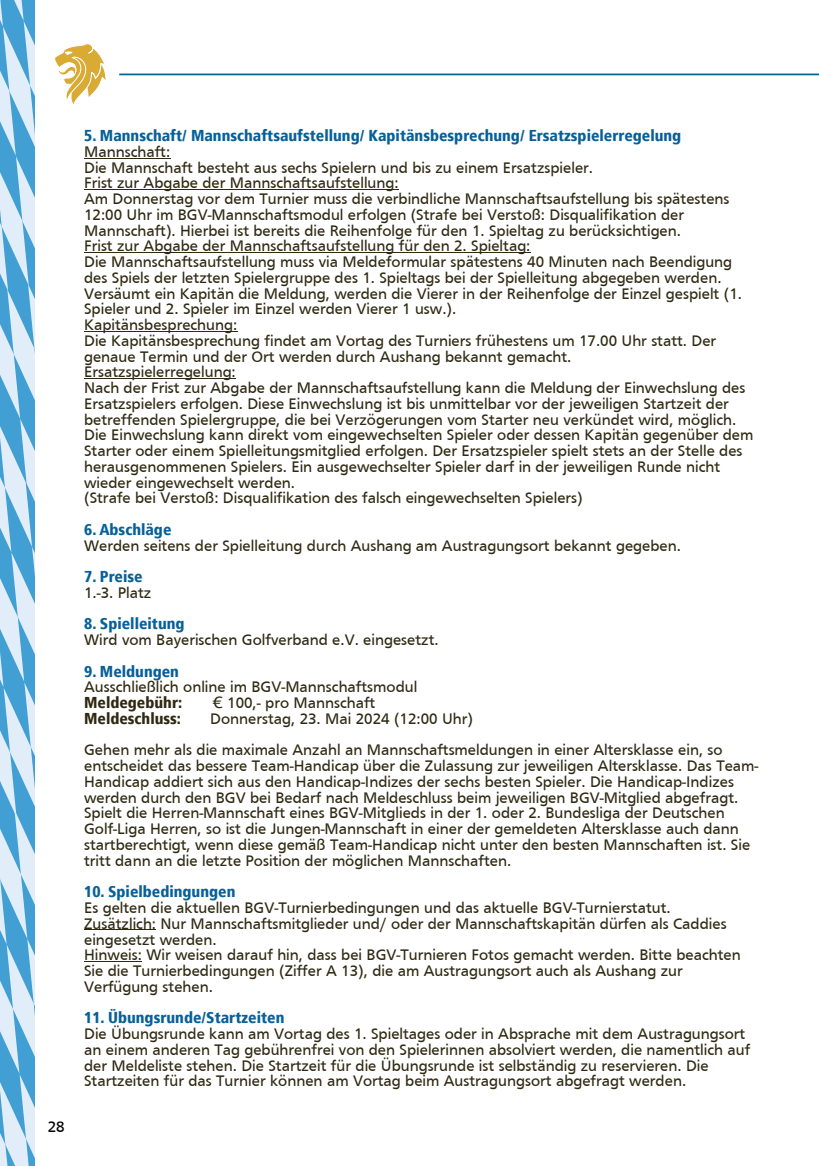
<style>
.page{position:relative;width:819px;height:1166px;background:#fff}
.page>*{position:absolute;margin:0;border:0;box-sizing:border-box;transform-origin:0 0}
.t1{font:15.75px/15.8px "Frutiger";color:#2f2912}
.t2{font:900 condensed 15.75px "Frutiger";color:#076098}
.t3{font:900 condensed 15.75px "Frutiger";color:#2f2912}
.t4{font:15.75px "Frutiger";color:#000}
.s1{font-family:"font 000000002 bc 582 cf"}
</style>
<div class="page">
<hr style="left:119px;top:74px;width:700px;height:1px;background:#076098">
<svg style="left:55px;top:43px;width:51px;height:61px"></svg>
<svg style="left:0;top:0;width:35px;height:1166px;background:#92c7e6"></svg>
<hr style="left:84px;top:158px;width:86px;height:1px;background:#2f2912">
<hr style="left:84px;top:189px;width:314px;height:1px;background:#2f2912">
<hr style="left:84px;top:252px;width:446px;height:1px;background:#2f2912">
<hr style="left:84px;top:331px;width:153px;height:1px;background:#2f2912">
<hr style="left:84px;top:378px;width:152px;height:1px;background:#2f2912">
<hr style="left:84px;top:929px;width:72px;height:1px;background:#2f2912">
<hr style="left:84px;top:961px;width:58px;height:1px;background:#2f2912">
<p class="t4" style="left:48px;top:1120px;width:18px">28</p>
<p class="t2" style="left:84px;top:126px;width:598px">5. Mannschaft/ Mannschaftsaufstellung/ Kapitänsbesprechung/ Ersatzspielerregelung</p>
<p class="t1" style="left:84px;top:145px;width:670px">Mannschaft:<br>Die Mannschaft besteht aus sechs Spielern und bis zu einem Ersatzspieler.<br>Frist zur Abgabe der Mannschaftsaufstellung:<br>Am Donnerstag vor dem Turnier muss die verbindliche Mannschaftsaufstellung bis spätestens 12:00 Uhr im BGV-Mannschaftsmodul erfolgen (Strafe bei Verstoß: Disqualifikation der Mannschaft). Hierbei ist bereits die Reihenfolge für den 1. Spieltag zu berücksichtigen.<br>Frist zur Abgabe der Mannschaftsaufstellung für den 2. Spieltag:<br>Die Mannschaftsaufstellung muss via Meldeformular spätestens 40 Minuten nach Beendigung des Spiels der letzten Spielergruppe des 1. Spieltags bei der Spielleitung abgegeben werden.<br>Versäumt ein Kapitän die Meldung, werden die Vierer in der Reihenfolge der Einzel gespielt (1.<br>Spieler und 2. Spieler im Einzel werden Vierer 1 usw.).<br>Kapitänsbesprechung:<br>Die Kapitänsbesprechung findet am Vortag des Turniers frühestens um 17.00 Uhr statt. Der genaue Termin und der Ort werden durch Aushang bekannt gemacht.<br>Ersatzspielerregelung:<br>Nach der Frist zur Abgabe der Mannschaftsaufstellung kann die Meldung der Einwechslung des Ersatzspielers erfolgen. Diese Einwechslung ist bis unmittelbar vor der jeweiligen Startzeit der betreffenden Spielergruppe, die bei Verzögerungen vom Starter neu verkündet wird, möglich.<br>Die Einwechslung kann direkt vom eingewechselten Spieler oder dessen Kapitän gegenüber dem Starter oder einem Spielleitungsmitglied erfolgen. Der Ersatzspieler spielt stets an der Stelle des herausgenommenen Spielers. Ein ausgewechselter Spieler darf in der jeweiligen Runde nicht wieder eingewechselt werden.<br>(Strafe bei Verstoß: Disqualifikation des falsch eingewechselten Spielers)</p>
<p class="t2" style="left:84px;top:520px;width:89px">6. Abschläge</p>
<p class="t1" style="left:84px;top:539px;width:598px">Werden seitens der Spielleitung durch Aushang am Austragungsort bekannt gegeben.</p>
<p class="t2" style="left:84px;top:567px;width:60px">7. Preise</p>
<p class="t1" style="left:84px;top:586px;width:69px">1.-3. Platz</p>
<p class="t2" style="left:84px;top:615px;width:102px">8. Spielleitung</p>
<p class="t1" style="left:84px;top:633px;width:356px">Wird vom Bayerischen Golfverband e.V. eingesetzt.</p>
<p class="t2" style="left:84px;top:662px;width:96px">9. Meldungen</p>
<p class="t1" style="left:84px;top:680px;width:335px">Ausschließlich online im BGV-Mannschaftsmodul</p>
<p class="t3" style="left:84px;top:693px;width:100px">Meldegebühr:</p>
<p class="t1" style="left:213px;top:696px;width:164px"><span class="s1">€</span> 100,- pro Mannschaft</p>
<p class="t3" style="left:84px;top:709px;width:98px">Meldeschluss:</p>
<p class="t1" style="left:84px;top:704px;width:640px;line-height:31.5px;text-indent:126px">Donnerstag, 23. Mai 2024 (12:00 Uhr)<br>Gehen mehr als die maximale Anzahl an Mannschaftsmeldungen in einer Altersklasse ein, so</p>
<p class="t1" style="left:84px;top:759px;width:675px">entscheidet das bessere Team-Handicap über die Zulassung zur jeweiligen Altersklasse. Das Team-Handicap addiert sich aus den Handicap-Indizes der sechs besten Spieler. Die Handicap-Indizes werden durch den BGV bei Bedarf nach Meldeschluss beim jeweiligen BGV-Mitglied abgefragt.<br>Spielt die Herren-Mannschaft eines BGV-Mitglieds in der 1. oder 2. Bundesliga der Deutschen Golf-Liga Herren, so ist die Jungen-Mannschaft in einer der gemeldeten Altersklasse auch dann startberechtigt, wenn diese gemäß Team-Handicap nicht unter den besten Mannschaften ist. Sie tritt dann an die letzte Position der möglichen Mannschaften.</p>
<p class="t2" style="left:84px;top:882px;width:153px">10. Spielbedingungen</p>
<p class="t1" style="left:84px;top:901px;width:658px">Es gelten die aktuellen BGV-Turnierbedingungen und das aktuelle BGV-Turnierstatut.<br>Zusätzlich: Nur Mannschaftsmitglieder und/ oder der Mannschaftskapitän dürfen als Caddies eingesetzt werden.<br>Hinweis: Wir weisen darauf hin, dass bei BGV-Turnieren Fotos gemacht werden. Bitte beachten Sie die Turnierbedingungen (Ziffer A 13), die am Austragungsort auch als Aushang zur Verfügung stehen.</p>
<p class="t2" style="left:84px;top:1008px;width:202px">11. Übungsrunde/Startzeiten</p>
<p class="t1" style="left:84px;top:1027px;width:667px">Die Übungsrunde kann am Vortag des 1. Spieltages oder in Absprache mit dem Austragungsort an einem anderen Tag gebührenfrei von den Spielerinnen absolviert werden, die namentlich auf der Meldeliste stehen. Die Startzeit für die Übungsrunde ist selbständig zu reservieren. Die Startzeiten für das Turnier können am Vortag beim Austragungsort abgefragt werden.</p>
</div>
